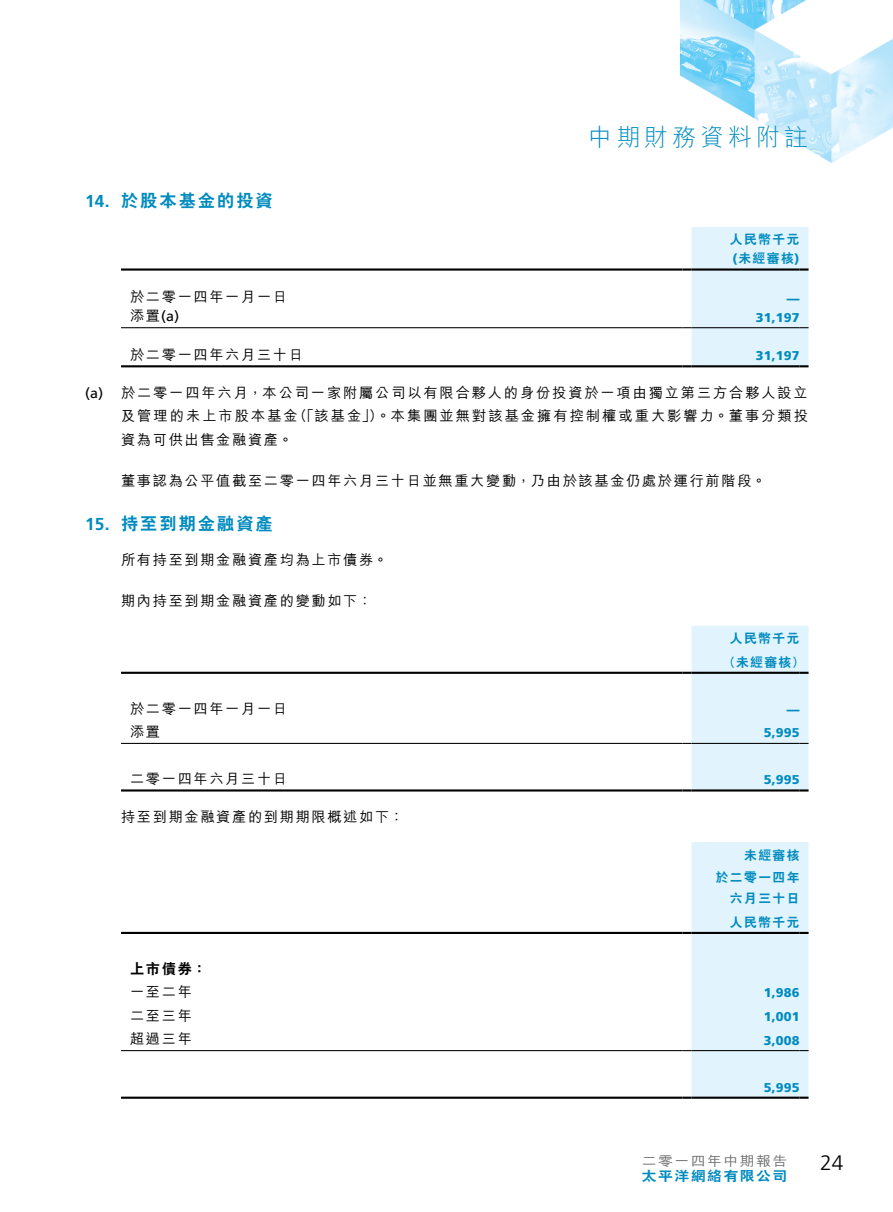
<style>
.page{position:relative;width:893px;height:1212px;background:#fff}
.page>*{position:absolute;margin:0;border:0;box-sizing:border-box;transform-origin:0 0}
.t1{font:300 24px "M Hei HK";letter-spacing:.165em;color:#008bbf}
.t2{font:300 21px "Frutiger LT Std";color:#000}
.t3{font:800 17.25px "C Hei 2 HK";letter-spacing:.115em;color:#008bbf}
.t4{font:700 17.25px "Frutiger LT Std";color:#008bbf}
.t5{font:500 14.25px "M Hei HK";letter-spacing:.115em;color:#000}
.t6{font:500 14.25px/23.2px "M Hei HK";letter-spacing:.14em;color:#000}
.t7{font:14.25px "Frutiger LT Std";color:#000}
.t8{font:800 14.25px "C Hei 2 HK";color:#000}
.t9{font:500 13.5px "M Hei HK";letter-spacing:.1em;color:#6d6e71;scale:1.1 1}
.t10{font:800 13.5px "C Hei 2 HK";letter-spacing:.1em;color:#008bbf;scale:1.1 1}
.t11{font:900 12.75px "Frutiger LT Std";letter-spacing:.015em;color:#008bbf}
.t12{font:800 12.75px/21.9px "C Hei 2 HK";letter-spacing:.115em;color:#008bbf}
.s1{font-family:"M Hei HK";font-weight:500}
.s2{font-family:"Frutiger LT Std";font-weight:900}
</style>
<div class="page">
<img style="left:121px;top:0;width:772px;height:1035px">
<svg style="left:121px;top:227px;width:561px;height:138px"></svg>
<hr style="left:121px;top:268px;width:561px;height:3px;background:#000">
<hr style="left:121px;top:365px;width:561px;height:2px;background:#000">
<hr style="left:121px;top:327px;width:561px;height:1px;background:#000">
<svg style="left:682px;top:227px;width:126px;height:140px;background:#dbecf4"></svg>
<svg style="left:121px;top:626px;width:561px;height:163px"></svg>
<hr style="left:121px;top:672px;width:561px;height:2px;background:#000">
<hr style="left:121px;top:789px;width:561px;height:2px;background:#000">
<hr style="left:121px;top:743px;width:561px;height:1px;background:#000">
<svg style="left:682px;top:626px;width:126px;height:165px;background:#dcedf5"></svg>
<svg style="left:121px;top:842px;width:561px;height:210px"></svg>
<hr style="left:121px;top:932px;width:561px;height:2px;background:#000">
<hr style="left:121px;top:1096px;width:561px;height:3px;background:#000">
<hr style="left:121px;top:1050px;width:561px;height:1px;background:#000">
<svg style="left:682px;top:842px;width:126px;height:257px;background:#deeff7"></svg>
<h1 class="t1" style="left:588px;top:120px;width:221px">中期財務資料附註</h1>
<p class="t4" style="left:85px;top:191px;width:26px">14.</p>
<p class="t7" style="left:85px;top:385px;width:20px">a( )</p>
<p class="t4" style="left:85px;top:514px;width:26px">15.</p>
<p class="t3" style="left:121px;top:189px;width:153px">於股本基金的投資</p>
<p class="t5" style="left:130px;top:287px;width:159px">於二零一四年一月一日</p>
<p class="t7" style="left:130px;top:308px;width:51px"><span class="s1">添置</span> (a(</p>
<p class="t12" style="left:730px;top:230px;width:71px;line-height:19px">人民幣千元<span class="s2">(</span>未經審核<span class="s2">(</span></p>
<p class="t11" style="left:787px;top:290px;width:14px">—</p>
<p class="t11" style="left:756px;top:309px;width:45px">31,197</p>
<p class="t5" style="left:130px;top:344px;width:174px">於二零一四年六月三十日</p>
<p class="t5" style="left:121px;top:382px;width:688px">於二零一四年六月，本公司一家附屬公司以有限合夥人的身份投資於一項由獨立第三方合夥人設立</p>
<p class="t11" style="left:756px;top:348px;width:45px">31,197</p>
<p class="t6" style="left:121px;top:403px;width:178px">及管理的未上市股本基金資為可供出售金融資產。</p>
<p class="t5" style="left:121px;top:470px;width:646px">董事認為公平值截至二零一四年六月三十日並無重大變動，乃由於該基金仍處於運行前階段。</p>
<p class="t3" style="left:121px;top:512px;width:153px">持至到期金融資產</p>
<p class="t6" style="left:293px;top:403px;width:517px">（「該基金」）。本集團並無對該基金擁有控制權或重大影響力。董事分類投</p>
<p class="t5" style="left:121px;top:549px;width:268px">所有持至到期金融資產均為上市債券。</p>
<p class="t5" style="left:121px;top:590px;width:252px">期內持至到期金融資產的變動如下：</p>
<p class="t12" style="left:723px;top:627px;width:83px;line-height:23.5px;text-align:center">人民幣千元（未經審核(</p>
<p class="t5" style="left:130px;top:698px;width:159px">於二零一四年一月一日</p>
<p class="t11" style="left:787px;top:701px;width:14px">—</p>
<p class="t5" style="left:130px;top:721px;width:32px">添置</p>
<p class="t11" style="left:764px;top:725px;width:37px">5,995</p>
<p class="t5" style="left:130px;top:768px;width:159px">二零一四年六月三十日</p>
<p class="t5" style="left:121px;top:807px;width:284px">持至到期金融資產的到期期限概述如下：</p>
<p class="t11" style="left:764px;top:772px;width:37px">5,995</p>
<p class="t12" style="left:716px;top:844px;width:85px;text-align:right">未經審核<br>於二零一四年六月三十日</p>
<p class="t12" style="left:730px;top:911px;width:71px">人民幣千元</p>
<p class="t8" style="left:130px;top:959px;width:78px">上市債券：</p>
<p class="t5" style="left:130px;top:982px;width:63px">一至二年</p>
<p class="t11" style="left:764px;top:985px;width:37px">1,986</p>
<p class="t5" style="left:130px;top:1005px;width:63px">二至三年</p>
<p class="t11" style="left:764px;top:1009px;width:37px">1,001</p>
<p class="t5" style="left:130px;top:1029px;width:63px">超過三年</p>
<p class="t11" style="left:764px;top:1032px;width:37px">3,008</p>
<p class="t11" style="left:764px;top:1079px;width:37px">5,995</p>
<p class="t9" style="left:642px;top:1151px;width:134px">二零一四年中期報告</p>
<p class="t10" style="left:642px;top:1166px;width:134px">太平洋網絡有限公司</p>
<h2 class="t2" style="left:820px;top:1150px;width:25px">24</h2>
</div>
